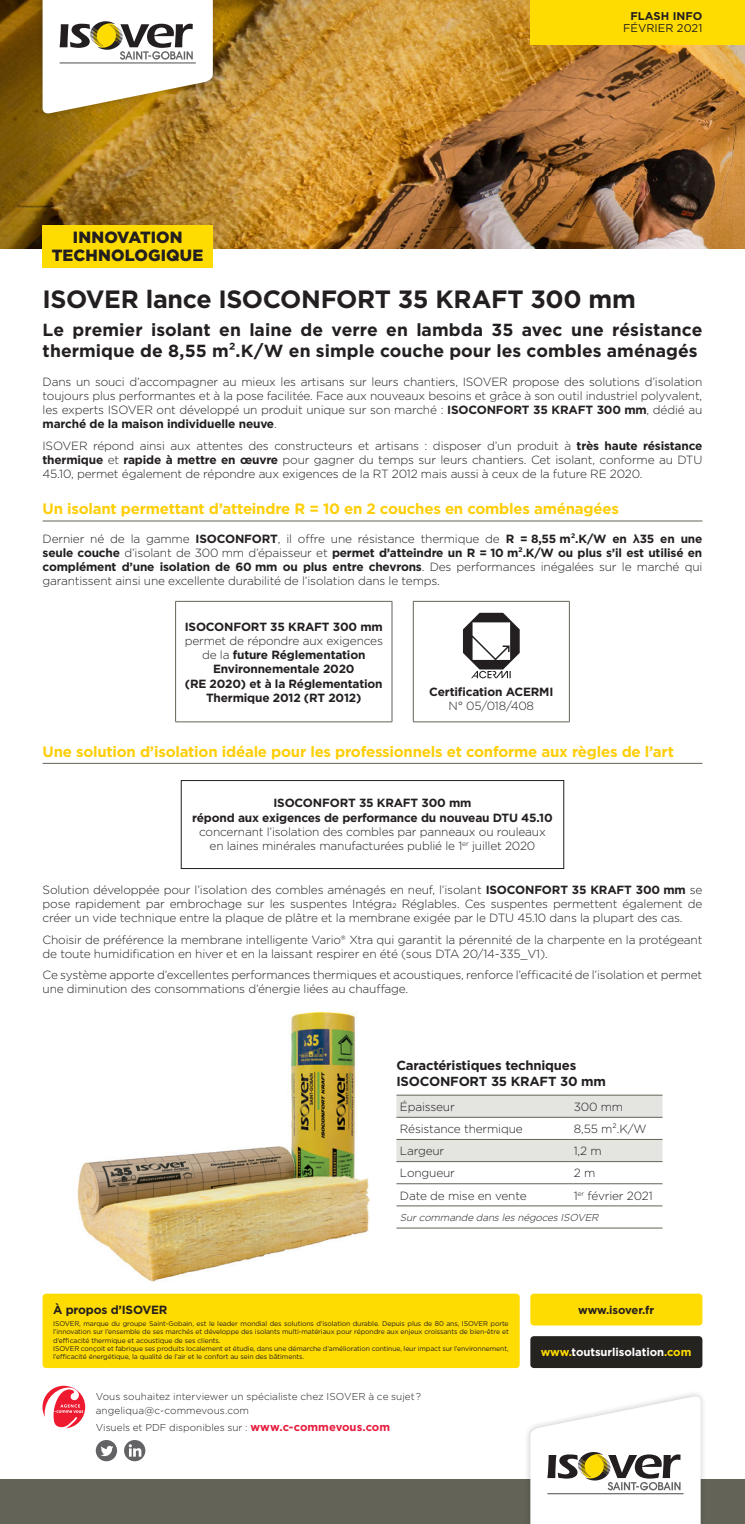
<style>
.page{position:relative;width:745px;height:1524px;background:#fff}
.page>*{position:absolute;margin:0;border:0;box-sizing:border-box;transform-origin:0 0}
.t1{font:700 25px "Gotham";letter-spacing:-.015em;color:#231f20}
.t2{font:700 17.5px/21px "Gotham";color:#231f20}
.t3{font:900 16.25px "Gotham";letter-spacing:.005em;color:#231f20}
.t4{font:700 15px "Gotham";letter-spacing:-.015em;color:#fece08}
.t5{font:700 13.12px "Gotham";letter-spacing:-.015em;color:#231f20}
.t6{font:300 11.88px/14.2px "Gotham";letter-spacing:-.015em;color:#231f20;text-align:justify}
.t7{font:700 11.88px "Gotham";letter-spacing:-.015em;color:#231f20}
.t8{font:700 11.25px "Gotham";letter-spacing:-.005em;color:#fff}
.t9{font:700 11.25px "Gotham";letter-spacing:-.005em;color:#231f20}
.t10{font:11.25px "Gotham";color:#231f20}
.t11{font:300 10px "Gotham";color:#231f20}
.t12{font:italic 300 10px "Gotham";color:#231f20}
.t13{font:6.88px/8.2px "Gotham";letter-spacing:-.015em;color:#231f20;text-align:justify}
.s1{font-weight:700}
.s2{font-family:"Co Text";font-weight:700}
.s3{font-weight:300}
.s4{font-weight:700;font-size:11.25px;color:#e71b3d}
.s5{color:#ffdc01}
</style>
<div class="page">
<img style="left:0;top:0;width:744px;height:248px">
<hr style="left:43px;top:521px;width:659px;height:1px;background:#636358">
<hr style="left:175px;top:601px;width:217px;height:1px;background:#636358">
<hr style="left:175px;top:602px;width:1px;height:119px;background:#636358">
<hr style="left:391px;top:602px;width:1px;height:119px;background:#636358">
<hr style="left:412px;top:601px;width:157px;height:1px;background:#636358">
<hr style="left:412px;top:602px;width:1px;height:119px;background:#636358">
<hr style="left:568px;top:602px;width:1px;height:119px;background:#636358">
<hr style="left:175px;top:721px;width:217px;height:1px;background:#636358">
<hr style="left:412px;top:721px;width:157px;height:1px;background:#636358">
<svg style="left:463px;top:613px;width:56px;height:65px"></svg>
<hr style="left:43px;top:763px;width:659px;height:1px;background:#636358">
<div style="left:181px;top:780px;width:382px;height:89px;border:1px solid #231f20"></div>
<div style="left:0;top:1479px;width:744px;height:45px;background:#636358"></div>
<div style="left:523px;top:1390px;width:183px;height:134px;background:#231f20;opacity:.25"></div>
<svg style="left:530px;top:1395px;width:170px;height:129px"></svg>
<div style="left:530px;top:0;width:214px;height:44px;background:#ffdc01"></div>
<div style="left:43px;top:225px;width:170px;height:43px;background:#ffdc01"></div>
<div style="left:530px;top:1336px;width:172px;height:32px;background:#252320;border-radius:4px"></div>
<div style="left:43px;top:1293px;width:476px;height:75px;background:#ffdc01;border-radius:4px"></div>
<div style="left:530px;top:1293px;width:172px;height:32px;background:#ffdc01;border-radius:4px"></div>
<div style="left:96px;top:1440px;width:21px;height:21px;background:#636366;border-radius:50%"></div>
<svg style="left:101px;top:1445px;width:12px;height:11px"></svg>
<div style="left:124px;top:1440px;width:21px;height:21px;background:#636366;border-radius:50%"></div>
<svg style="left:129px;top:1444px;width:12px;height:12px"></svg>
<svg style="left:42px;top:1385px;width:43px;height:43px"></svg>
<div style="left:36px;top:0;width:183px;height:119px;background:#231f20;opacity:.25"></div>
<svg style="left:43px;top:0;width:170px;height:115px"></svg>
<div style="left:396px;top:1096px;width:266px;height:21px;background:#e4e4e1"></div>
<div style="left:396px;top:1140px;width:266px;height:21px;background:#e4e4e1"></div>
<hr style="left:396px;top:1095px;width:177px;height:1px;background:#636358">
<hr style="left:573px;top:1095px;width:89px;height:1px;background:#636358">
<hr style="left:396px;top:1117px;width:177px;height:1px;background:#636358">
<hr style="left:573px;top:1117px;width:89px;height:1px;background:#636358">
<hr style="left:396px;top:1139px;width:177px;height:1px;background:#636358">
<hr style="left:573px;top:1139px;width:89px;height:1px;background:#636358">
<hr style="left:396px;top:1161px;width:177px;height:1px;background:#636358">
<hr style="left:573px;top:1161px;width:89px;height:1px;background:#636358">
<hr style="left:396px;top:1183px;width:177px;height:1px;background:#636358">
<hr style="left:573px;top:1183px;width:89px;height:1px;background:#636358">
<hr style="left:396px;top:1205px;width:177px;height:1px;background:#636358">
<hr style="left:573px;top:1205px;width:89px;height:1px;background:#636358">
<hr style="left:396px;top:1227px;width:177px;height:1px;background:#636358">
<hr style="left:573px;top:1227px;width:89px;height:1px;background:#636358">
<img style="left:77px;top:1011px;width:292px;height:270px">
<p class="t3" style="left:73px;top:226px;width:111px">INNOVATION</p>
<p class="t3" style="left:52px;top:244px;width:153px">TECHNOLOGIQUE</p>
<p class="t9" style="left:630px;top:8px;width:73px">FLASH INFO</p>
<p class="t10" style="left:622px;top:21px;width:81px">FÉVRIER 2021</p>
<p class="t1" style="left:43px;top:283px;width:594px">ISOVER lance ISOCONFORT 35 KRAFT 300 mm</p>
<p class="t2" style="left:43px;top:319px;width:661px">Le premier isolant en laine de verre en lambda 35 avec une résistance thermique de 8,55 m².K/W en simple couche pour les combles aménagés</p>
<p class="t6" style="left:43px;top:374px;width:661px">Dans un souci d’accompagner au mieux les artisans sur leurs chantiers, ISOVER propose des solutions d’isolation toujours plus performantes et à la pose facilitée. Face aux nouveaux besoins et grâce à son outil industriel polyvalent, les experts ISOVER ont développé un produit unique sur son marché : <span class="s1">ISOCONFORT 35 KRAFT 300 mm</span>, dédié au <span class="s1">marché de la maison individuelle neuve</span>.</p>
<p class="t6" style="left:43px;top:438px;width:661px">ISOVER répond ainsi aux attentes des constructeurs et artisans : disposer d’un produit à <span class="s1">très haute résistance thermique</span> et <span class="s1">rapide à mettre en œuvre</span> pour gagner du temps sur leurs chantiers. Cet isolant, conforme au DTU 45.10, permet également de répondre aux exigences de la RT 2012 mais aussi à ceux de la future RE 2020.</p>
<p class="t4" style="left:43px;top:499px;width:577px">Un isolant permettant d’atteindre R = 10 en 2 couches en combles aménagées</p>
<p class="t6" style="left:43px;top:531px;width:661px">Dernier né de la gamme <span class="s1">ISOCONFORT</span>, il offre une résistance thermique de <span class="s1">R = 8,55 m².K/W en</span> <span class="s2">λ</span><span class="s1">35 en une seule couche</span> d’isolant de 300 mm d’épaisseur et <span class="s1">permet d’atteindre un R = 10 m².K/W ou plus s’il est utilisé en complément d’une isolation de 60 mm ou plus entre chevrons</span>. Des performances inégalées sur le marché qui garantissent ainsi une excellente durabilité de l’isolation dans le temps.</p>
<p class="t7" style="left:185px;top:618px;width:199px">ISOCONFORT 35 KRAFT 300 mm</p>
<p class="t6" style="left:184px;top:633px;width:199px">permet de répondre aux exigences</p>
<p class="t7" style="left:202px;top:647px;width:165px"><span class="s3">de la</span> future Réglementation</p>
<p class="t7" style="left:213px;top:661px;width:143px">Environnementale 2020</p>
<p class="t7" style="left:185px;top:675px;width:199px">(RE 2020) et à la Réglementation</p>
<p class="t7" style="left:206px;top:690px;width:157px">Thermique 2012 (RT 2012)</p>
<p class="t7" style="left:429px;top:684px;width:125px">Certification ACERMI</p>
<p class="t6" style="left:448px;top:699px;width:87px">N° 05/018/408</p>
<p class="t4" style="left:43px;top:741px;width:632px">Une solution d’isolation idéale pour les professionnels et conforme aux règles de l’art</p>
<p class="t7" style="left:273px;top:795px;width:199px">ISOCONFORT 35 KRAFT 300 mm</p>
<p class="t7" style="left:192px;top:809px;width:362px">répond aux exigences de performance du nouveau DTU 45.10</p>
<p class="t6" style="left:199px;top:824px;width:348px">concernant l’isolation des combles par panneaux ou rouleaux</p>
<p class="t6" style="left:209px;top:838px;width:327px">en laines minérales manufacturées publié le 1<sup>er</sup> juillet 2020</p>
<p class="t6" style="left:43px;top:882px;width:661px">Solution développée pour l’isolation des combles aménagés en neuf, l’isolant <span class="s1">ISOCONFORT 35 KRAFT 300 mm</span> se pose rapidement par embrochage sur les suspentes Intégra2 Réglables. Ces suspentes permettent également de créer un vide technique entre la plaque de plâtre et la membrane exigée par le DTU 45.10 dans la plupart des cas.</p>
<p class="t6" style="left:43px;top:932px;width:661px">Choisir de préférence la membrane intelligente Vario® Xtra qui garantit la pérennité de la charpente en la protégeant de toute humidification en hiver et en la laissant respirer en été (sous DTA 20/14-335_V1).</p>
<p class="t6" style="left:43px;top:967px;width:661px">Ce système apporte d’excellentes performances thermiques et acoustiques, renforce l’efficacité de l’isolation et permet une diminution des consommations d’énergie liées au chauffage.</p>
<p class="t5" style="left:396px;top:1057px;width:181px">Caractéristiques techniques</p>
<p class="t5" style="left:396px;top:1072px;width:211px">ISOCONFORT 35 KRAFT 30 mm</p>
<p class="t6" style="left:400px;top:1099px;width:56px">Épaisseur</p>
<p class="t6" style="left:573px;top:1099px;width:51px">300 mm</p>
<p class="t6" style="left:400px;top:1121px;width:124px">Résistance thermique</p>
<p class="t6" style="left:573px;top:1121px;width:74px">8,55 m².K/W</p>
<p class="t6" style="left:400px;top:1143px;width:46px">Largeur</p>
<p class="t6" style="left:573px;top:1143px;width:29px">1,2 m</p>
<p class="t6" style="left:400px;top:1166px;width:56px">Longueur</p>
<p class="t6" style="left:573px;top:1166px;width:23px">2 m</p>
<p class="t6" style="left:400px;top:1188px;width:128px">Date de mise en vente</p>
<p class="t6" style="left:573px;top:1188px;width:80px">1<sup>er</sup> février 2021</p>
<p class="t12" style="left:400px;top:1211px;width:202px">Surcommande danslesnégocesISOVER</p>
<p class="t7" style="left:53px;top:1302px;width:116px">À propos d’ISOVER</p>
<p class="t13" style="left:53px;top:1319px;width:457px">ISOVER, marque du groupe Saint-Gobain, est le leader mondial des solutions d’isolation durable. Depuis plus de 80 ans, ISOVER porte l’innovation sur l’ensemble de ses marchés et développe des isolants multi-matériaux pour répondre aux enjeux croissants de bien-être et d’efficacité thermique et acoustique de ses clients.</p>
<p class="t13" style="left:53px;top:1344px;width:456px">ISOVER conçoit et fabrique ses produits localement et étudie, dans une démarche d’amélioration continue, leur impact sur l’environnement, l’efficacité énergétique, la qualité de l’air et le confort au sein des bâtiments.</p>
<p class="t11" style="left:96px;top:1390px;width:327px">Vous souhaitez interviewer un spécialiste chez ISOVER à ce sujet ?</p>
<p class="t11" style="left:96px;top:1403px;width:155px">angeliqua@c-commevous.com</p>
<p class="t11" style="left:96px;top:1421px;width:296px">Visuels et PDF disponibles sur : <span class="s4">www.c-commevous.com</span></p>
<p class="t9" style="left:577px;top:1302px;width:77px">www.isover.fr</p>
<p class="t8" style="left:540px;top:1344px;width:152px"><span class="s5">www.</span>toutsurlisolation<span class="s5">.com</span></p>
</div>
